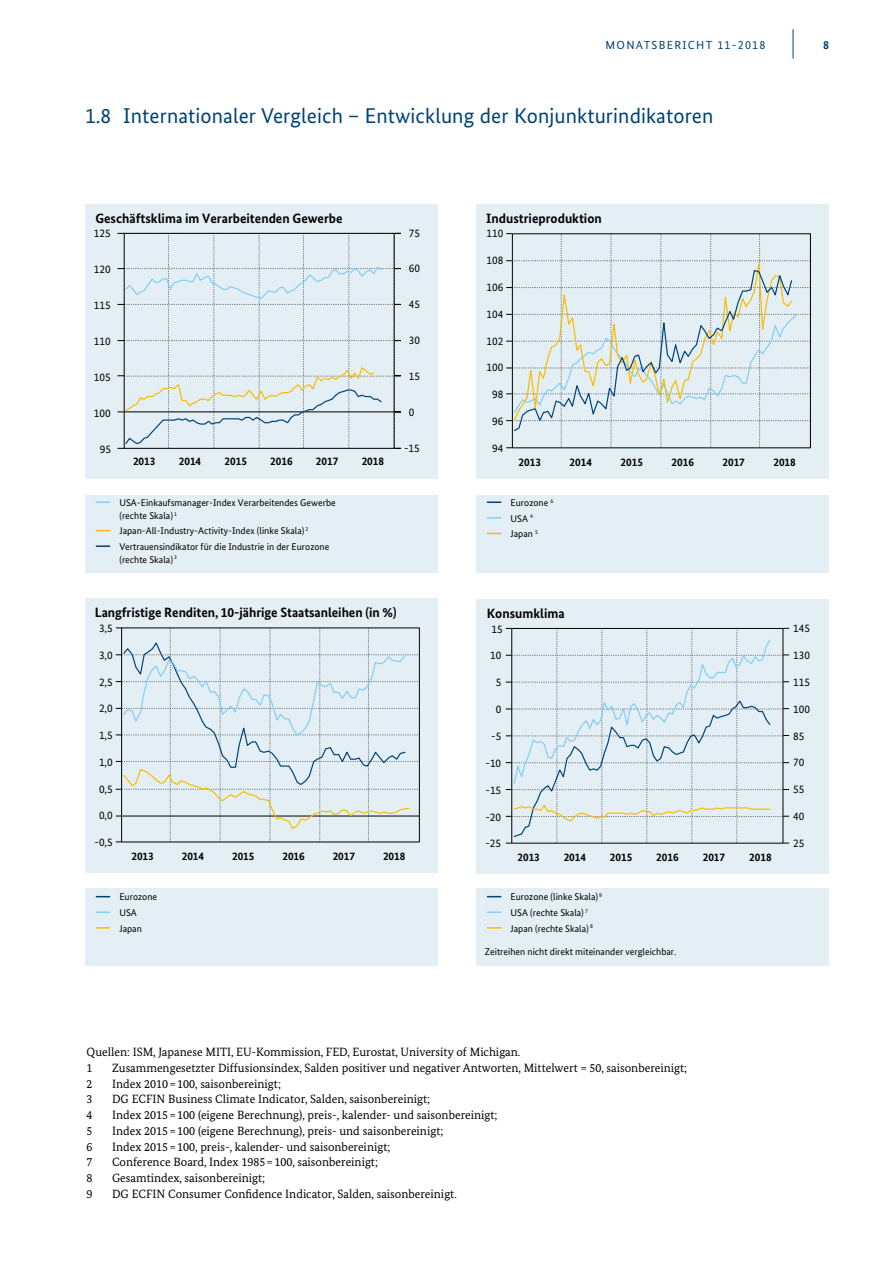
<style>
.page{position:relative;width:893px;height:1263px;background:#fff}
.page>*{position:absolute;margin:0;border:0;box-sizing:border-box;transform-origin:0 0}
.t1{font:21.3px "Bundes Sans";letter-spacing:.005em;color:#004376}
.t2{font:700 13.5px "Bundes Sans";color:#000}
.t3{font:12px/15.8px "Bundes Serif";color:#000}
.t4{font:700 12px "Bundes Sans";color:#004376}
.t5{font:11.7px "Bundes Sans";letter-spacing:.11em;color:#004376}
.t6{font:11.25px "Bundes Sans";color:#000}
.t7{font:700 11.25px "Bundes Sans";color:#000}
.t8{font:9.75px/15.6px "Bundes Sans";color:#000}
.s1{font-size:12px}
</style>
<div class="page">
<hr style="left:793px;top:29px;width:1px;height:30px;background:#004376">
<div style="left:85px;top:495px;width:353px;height:77px;background:#e3eef5"></div>
<svg style="left:96px;top:501px;width:14px;height:2px"></svg>
<svg style="left:96px;top:530px;width:14px;height:1px"></svg>
<svg style="left:96px;top:545px;width:14px;height:2px"></svg>
<div style="left:476px;top:495px;width:353px;height:77px;background:#e3eef5"></div>
<svg style="left:487px;top:501px;width:14px;height:2px"></svg>
<svg style="left:487px;top:517px;width:14px;height:2px"></svg>
<svg style="left:487px;top:533px;width:14px;height:1px"></svg>
<div style="left:85px;top:204px;width:353px;height:274px;background:#e3eef5"></div>
<svg style="left:117px;top:233px;width:284px;height:216px"></svg>
<div style="left:85px;top:598px;width:353px;height:275px;background:#e3eef5"></div>
<svg style="left:116px;top:627px;width:303px;height:215px"></svg>
<div style="left:476px;top:599px;width:353px;height:274px;background:#e3eef5"></div>
<svg style="left:506px;top:628px;width:283px;height:216px"></svg>
<div style="left:476px;top:205px;width:353px;height:274px;background:#e3eef5"></div>
<svg style="left:506px;top:233px;width:305px;height:215px"></svg>
<svg style="left:513px;top:253px;width:280px;height:16px"></svg>
<svg style="left:513px;top:269px;width:280px;height:163px"></svg>
<div style="left:85px;top:888px;width:352px;height:78px;background:#e3eef5"></div>
<svg style="left:96px;top:896px;width:14px;height:1px"></svg>
<svg style="left:96px;top:911px;width:14px;height:2px"></svg>
<svg style="left:96px;top:927px;width:14px;height:2px"></svg>
<div style="left:476px;top:888px;width:353px;height:78px;background:#e3eef5"></div>
<svg style="left:487px;top:896px;width:14px;height:1px"></svg>
<svg style="left:487px;top:911px;width:14px;height:2px"></svg>
<svg style="left:487px;top:927px;width:14px;height:2px"></svg>
<p class="t5" style="left:606px;top:38px;width:161px">MONATSBERICHT <span class="s1">11-2018</span></p>
<p class="t4" style="left:823px;top:37px;width:7px">8</p>
<h1 class="t1" style="left:85px;top:103px;width:630px">1.8 Internationaler Vergleich – Entwicklung der Konjunkturindikatoren</h1>
<p class="t2" style="left:95px;top:210px;width:249px">Geschäftsklima im Verarbeitenden Gewerbe</p>
<p class="t2" style="left:486px;top:210px;width:117px">Industrieproduktion</p>
<p class="t6" style="left:94px;top:227px;width:18px">125</p>
<p class="t6" style="left:409px;top:226px;width:13px">75</p>
<p class="t6" style="left:487px;top:227px;width:18px">110</p>
<p class="t6" style="left:94px;top:262px;width:18px">120</p>
<p class="t6" style="left:409px;top:262px;width:13px">60</p>
<p class="t6" style="left:487px;top:253px;width:18px">108</p>
<p class="t6" style="left:487px;top:280px;width:18px">106</p>
<p class="t6" style="left:94px;top:298px;width:18px">115</p>
<p class="t6" style="left:409px;top:298px;width:13px">45</p>
<p class="t6" style="left:487px;top:307px;width:18px">104</p>
<p class="t6" style="left:94px;top:334px;width:18px">110</p>
<p class="t6" style="left:409px;top:333px;width:13px">30</p>
<p class="t6" style="left:487px;top:334px;width:18px">102</p>
<p class="t6" style="left:94px;top:370px;width:18px">105</p>
<p class="t6" style="left:409px;top:369px;width:13px">15</p>
<p class="t6" style="left:487px;top:361px;width:18px">100</p>
<p class="t6" style="left:492px;top:387px;width:13px">98</p>
<p class="t6" style="left:94px;top:406px;width:18px">100</p>
<p class="t6" style="left:409px;top:405px;width:7px">0</p>
<p class="t6" style="left:492px;top:414px;width:13px">96</p>
<p class="t6" style="left:100px;top:442px;width:13px">95</p>
<p class="t6" style="left:404px;top:441px;width:17px">-15</p>
<p class="t6" style="left:492px;top:441px;width:13px">94</p>
<p class="t7" style="left:133px;top:455px;width:24px">2013</p>
<p class="t7" style="left:179px;top:455px;width:24px">2014</p>
<p class="t7" style="left:224px;top:455px;width:24px">2015</p>
<p class="t7" style="left:270px;top:455px;width:24px">2016</p>
<p class="t7" style="left:316px;top:455px;width:24px">2017</p>
<p class="t7" style="left:362px;top:455px;width:24px">2018</p>
<p class="t7" style="left:519px;top:455px;width:24px">2013</p>
<p class="t7" style="left:569px;top:455px;width:24px">2014</p>
<p class="t7" style="left:620px;top:455px;width:24px">2015</p>
<p class="t7" style="left:671px;top:455px;width:24px">2016</p>
<p class="t7" style="left:722px;top:455px;width:24px">2017</p>
<p class="t7" style="left:773px;top:455px;width:24px">2018</p>
<p class="t8" style="left:119px;top:496px;width:218px;line-height:12.8px">USA-Einkaufsmanager-Index Verarbeitendes Gewerbe (rechte Skala) <sup>1</sup></p>
<p class="t8" style="left:119px;top:523px;width:211px">Japan-All-Industry-Activity-Index (linke Skala) <sup>2<br></sup>Vertrauensindikator für die Industrie in der Eurozone</p>
<p class="t8" style="left:119px;top:551px;width:59px">(rechte Skala) <sup>3</sup></p>
<p class="t8" style="left:511px;top:495px;width:44px">Eurozone <sup>6<br></sup>USA <sup>4<br></sup>Japan <sup>5</sup></p>
<p class="t2" style="left:95px;top:604px;width:303px">Langfristige Renditen, 10-jährige Staatsanleihen (in %)</p>
<p class="t2" style="left:487px;top:605px;width:79px">Konsumklima</p>
<p class="t6" style="left:99px;top:621px;width:15px">3,5</p>
<p class="t6" style="left:491px;top:622px;width:13px">15</p>
<p class="t6" style="left:793px;top:621px;width:18px">145</p>
<p class="t6" style="left:99px;top:648px;width:15px">3,0</p>
<p class="t6" style="left:490px;top:649px;width:13px">10</p>
<p class="t6" style="left:793px;top:648px;width:18px">130</p>
<p class="t6" style="left:99px;top:675px;width:15px">2,5</p>
<p class="t6" style="left:496px;top:675px;width:7px">5</p>
<p class="t6" style="left:793px;top:675px;width:18px">115</p>
<p class="t6" style="left:99px;top:702px;width:15px">2,0</p>
<p class="t6" style="left:496px;top:702px;width:7px">0</p>
<p class="t6" style="left:793px;top:702px;width:18px">100</p>
<p class="t6" style="left:99px;top:728px;width:15px">1,5</p>
<p class="t6" style="left:491px;top:729px;width:12px">-5</p>
<p class="t6" style="left:793px;top:729px;width:13px">85</p>
<p class="t6" style="left:99px;top:755px;width:15px">1,0</p>
<p class="t6" style="left:485px;top:756px;width:17px">-10</p>
<p class="t6" style="left:793px;top:756px;width:13px">70</p>
<p class="t6" style="left:99px;top:782px;width:15px">0,5</p>
<p class="t6" style="left:99px;top:809px;width:15px">0,0</p>
<p class="t6" style="left:485px;top:783px;width:17px">-15</p>
<p class="t6" style="left:793px;top:783px;width:13px">55</p>
<p class="t6" style="left:485px;top:810px;width:17px">-20</p>
<p class="t6" style="left:793px;top:809px;width:13px">40</p>
<p class="t6" style="left:94px;top:835px;width:20px">-0,5</p>
<p class="t6" style="left:485px;top:837px;width:17px">-25</p>
<p class="t6" style="left:793px;top:836px;width:13px">25</p>
<p class="t7" style="left:131px;top:849px;width:24px">2013</p>
<p class="t7" style="left:182px;top:849px;width:24px">2014</p>
<p class="t7" style="left:232px;top:849px;width:24px">2015</p>
<p class="t7" style="left:282px;top:849px;width:24px">2016</p>
<p class="t7" style="left:333px;top:849px;width:24px">2017</p>
<p class="t7" style="left:383px;top:849px;width:24px">2018</p>
<p class="t7" style="left:517px;top:850px;width:24px">2013</p>
<p class="t7" style="left:564px;top:850px;width:24px">2014</p>
<p class="t7" style="left:610px;top:850px;width:24px">2015</p>
<p class="t7" style="left:656px;top:850px;width:24px">2016</p>
<p class="t7" style="left:703px;top:850px;width:24px">2017</p>
<p class="t7" style="left:749px;top:850px;width:24px">2018</p>
<p class="t8" style="left:119px;top:889px;width:39px">Eurozone<br>USA<br>Japan</p>
<p class="t8" style="left:511px;top:889px;width:93px">Eurozone (linke Skala) <sup>9<br></sup>USA (rechte Skala) <sup>7<br></sup>Japan (rechte Skala) <sup>8</sup></p>
<p class="t8" style="left:485px;top:944px;width:193px">Zeitreihen nicht direkt miteinander vergleichbar.</p>
<p class="t3" style="left:87px;top:1044px;width:435px">Quellen: ISM, Japanese MITI, EU-Kommission, FED, Eurostat, University of Michigan.<br>1</p>
<p class="t3" style="left:112px;top:1060px;width:577px">Zusammengesetzter Diffusionsindex, Salden positiver und negativer Antworten, Mittelwert = 50, saisonbereinigt;</p>
<p class="t3" style="left:87px;top:1075px;width:7px">2</p>
<p class="t3" style="left:112px;top:1075px;width:170px">Index 2010 =100, saisonbereinigt;</p>
<p class="t3" style="left:87px;top:1091px;width:7px">3</p>
<p class="t3" style="left:112px;top:1091px;width:320px">DG ECFIN Business Climate Indicator, Salden, saisonbereinigt;</p>
<p class="t3" style="left:87px;top:1107px;width:7px">4</p>
<p class="t3" style="left:112px;top:1107px;width:387px">Index 2015 =100 (eigene Berechnung), preis-, kalender- und saisonbereinigt;</p>
<p class="t3" style="left:87px;top:1123px;width:7px">5</p>
<p class="t3" style="left:112px;top:1123px;width:333px">Index 2015 =100 (eigene Berechnung), preis- und saisonbereinigt;</p>
<p class="t3" style="left:87px;top:1138px;width:7px">6</p>
<p class="t3" style="left:112px;top:1138px;width:280px">Index 2015 =100, preis-, kalender- und saisonbereinigt;</p>
<p class="t3" style="left:87px;top:1154px;width:7px">7</p>
<p class="t3" style="left:112px;top:1154px;width:267px">Conference Board, Index 1985 =100, saisonbereinigt;</p>
<p class="t3" style="left:87px;top:1170px;width:7px">8</p>
<p class="t3" style="left:112px;top:1170px;width:155px">Gesamtindex, saisonbereinigt;</p>
<p class="t3" style="left:87px;top:1186px;width:7px">9</p>
<p class="t3" style="left:112px;top:1186px;width:346px">DG ECFIN Consumer Confidence Indicator, Salden, saisonbereinigt.</p>
</div>
